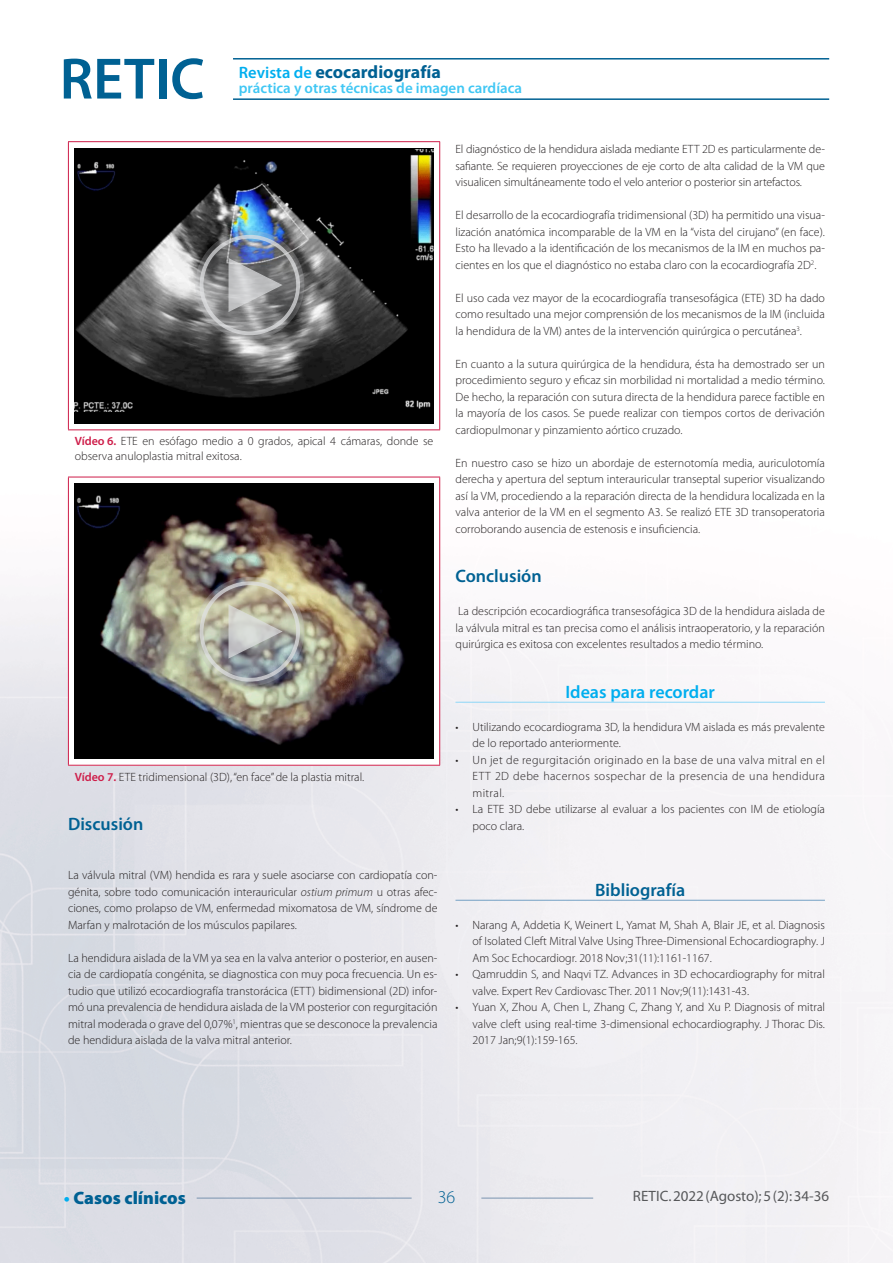
<style>
.page{position:relative;width:893px;height:1263px;background:#fff}
.page>*{position:absolute;margin:0;border:0;box-sizing:border-box;transform-origin:0 0}
.t1{font:700 18px "Myriad Pro";color:#006193}
._02_Primer_Orden{font:600 18px "Myriad Pro";color:#006193}
.Titulo_Ideas_para_re{font:600 18px "Myriad Pro";color:#00aeef}
.t2{font:900 18px "Myriad Pro";color:#006193}
.Titulo_bibliografia{font:600 18px "Myriad Pro";color:#006193}
.t3{font:300 18px "Myriad Pro";color:#006193}
.t4{font:600 15px "Myriad Pro";color:#40c7f4}
.t5{font:15px "Myriad Pro";color:#57585a}
._01_Texto_comun{font:300 12px/16.5px "Myriad Pro";color:#231f20;text-align:justify}
.Pies_video{font:300 12px/14.4px "Myriad Pro";color:#231f20}
.s1{font-weight:600;font-size:16.5px;color:#00aeef}
.s2{font-weight:600;color:#ce1d49}
.s3{font-style:italic}
.s4{font-weight:700;color:#00aeef}
.s5{font-style:inherit}
</style>
<div class="page">
<img style="left:0;top:58px;width:893px;height:1205px">
<hr style="left:233px;top:58px;width:596px;height:2px;background:#006193">
<hr style="left:233px;top:98px;width:596px;height:2px;background:#006193">
<svg style="left:64px;top:59px;width:90px;height:40px"></svg>
<div style="left:159px;top:59px;width:7px;height:40px;background:#006193"></div>
<svg style="left:172px;top:58px;width:31px;height:41px"></svg>
<hr style="left:197px;top:1198px;width:215px;height:1px;background:#7a94b0">
<hr style="left:481px;top:1198px;width:112px;height:1px;background:#7a94b0">
<div style="left:68px;top:142px;width:372px;height:288px;background:#fff"></div>
<hr style="left:68px;top:141px;width:372px;height:1px;background:#ce1d49">
<hr style="left:68px;top:142px;width:1px;height:287px;background:#ce1d49">
<hr style="left:439px;top:142px;width:1px;height:287px;background:#ce1d49">
<hr style="left:68px;top:429px;width:372px;height:1px;background:#ce1d49">
<div style="left:74px;top:148px;width:360px;height:275px;background:#000"></div>
<img style="left:74px;top:149px;width:360px;height:262px">
<div style="left:68px;top:477px;width:372px;height:288px;background:#fff"></div>
<hr style="left:68px;top:477px;width:372px;height:1px;background:#ce1d49">
<hr style="left:68px;top:477px;width:1px;height:288px;background:#ce1d49">
<hr style="left:439px;top:477px;width:1px;height:288px;background:#ce1d49">
<hr style="left:68px;top:765px;width:372px;height:1px;background:#ce1d49">
<div style="left:74px;top:483px;width:360px;height:276px;background:#000"></div>
<img style="left:76px;top:495px;width:328px;height:250px">
<hr style="left:455px;top:702px;width:370px;height:1px;background:#8dd7f7">
<hr style="left:455px;top:900px;width:370px;height:1px;background:#73a0c4">
<img style="left:195px;top:577px;width:109px;height:109px">
<svg style="left:195px;top:230px;width:109px;height:110px;background:#82868d"></svg>
<h1 class="t1" style="left:239px;top:60px;width:204px"><span class="s1">Revista de</span> ecocardiografía</h1>
<p class="t4" style="left:239px;top:78px;width:285px">práctica y otras técnicas de imagen cardíaca</p>
<p class="Pies_video" style="left:75px;top:434px;width:360px"><span class="s2">Vídeo 6.</span> ETE en esófago medio a 0 grados, apical 4 cámaras, donde se observa anuloplastia mitral exitosa.</p>
<p class="Pies_video" style="left:75px;top:770px;width:291px"><span class="s2">Vídeo 7.</span> ETE tridimensional (3D), “en face” de la plastia mitral.</p>
<p class="_02_Primer_Orden" style="left:68px;top:812px;width:77px">Discusión</p>
<p class="_01_Texto_comun" style="left:68px;top:867px;width:371px">La válvula mitral (VM) hendida es rara y suele asociarse con cardiopatía con&shy;génita, sobre todo comunicación interauricular <span class="s3">ostium primum</span> u otras afec&shy;ciones, como prolapso de VM, enfermedad mixomatosa de VM, síndrome de Marfan y malrotación de los músculos papilares.</p>
<p class="_01_Texto_comun" style="left:68px;top:949px;width:371px">La hendidura aislada de la VM ya sea en la valva anterior o posterior, en ausen&shy;cia de cardiopatía congénita, se diagnostica con muy poca frecuencia. Un es&shy;tudio que utilizó ecocardiografía transtorácica (ETT) bidimensional (2D) infor&shy;mó una prevalencia de hendidura aislada de la VM posterior con regurgitación mitral moderada o grave del 0,07%<sup>1</sup>, mientras que se desconoce la prevalencia de hendidura aislada de la valva mitral anterior.</p>
<p class="_01_Texto_comun" style="left:455px;top:141px;width:371px">El diagnóstico de la hendidura aislada mediante ETT 2D es particularmente de&shy;safiante. Se requieren proyecciones de eje corto de alta calidad de la VM que visualicen simultáneamente todo el velo anterior o posterior sin artefactos.</p>
<p class="_01_Texto_comun" style="left:455px;top:207px;width:371px">El desarrollo de la ecocardiografía tridimensional (3D) ha permitido una visua&shy;lización anatómica incomparable de la VM en la “vista del cirujano” (en face).<br>Esto ha llevado a la identificación de los mecanismos de la IM en muchos pa&shy;cientes en los que el diagnóstico no estaba claro con la ecocardiografía 2D<sup>2</sup>.</p>
<p class="_01_Texto_comun" style="left:455px;top:289px;width:371px">El uso cada vez mayor de la ecocardiografía transesofágica (ETE) 3D ha dado como resultado una mejor comprensión de los mecanismos de la IM (incluida la hendidura de la VM) antes de la intervención quirúrgica o percutánea<sup>3</sup>.</p>
<p class="_01_Texto_comun" style="left:455px;top:355px;width:371px">En cuanto a la sutura quirúrgica de la hendidura, ésta ha demostrado ser un procedimiento seguro y eficaz sin morbilidad ni mortalidad a medio término.<br>De hecho, la reparación con sutura directa de la hendidura parece factible en la mayoría de los casos. Se puede realizar con tiempos cortos de derivación cardiopulmonar y pinzamiento aórtico cruzado.</p>
<p class="_01_Texto_comun" style="left:455px;top:454px;width:371px">En nuestro caso se hizo un abordaje de esternotomía media, auriculotomía derecha y apertura del septum interauricular transeptal superior visualizando así la VM, procediendo a la reparación directa de la hendidura localizada en la valva anterior de la VM en el segmento A3. Se realizó ETE 3D transoperatoria corroborando ausencia de estenosis e insuficiencia.</p>
<p class="_02_Primer_Orden" style="left:455px;top:565px;width:88px">Conclusión</p>
<p class="_01_Texto_comun" style="left:455px;top:603px;width:371px">La descripción ecocardiográfica transesofágica 3D de la hendidura aislada de la válvula mitral es tan precisa como el análisis intraoperatorio, y la reparación quirúrgica es exitosa con excelentes resultados a medio término.</p>
<p class="Titulo_Ideas_para_re" style="left:565px;top:680px;width:151px">Ideas para recordar</p>
<p class="_01_Texto_comun" style="left:472px;top:718px;width:354px;text-indent:-17px">• Utilizando ecocardiograma 3D, la hendidura VM aislada es más prevalente de lo reportado anteriormente.</p>
<p class="_01_Texto_comun" style="left:472px;top:751px;width:354px;text-indent:-17px">• Un jet de regurgitación originado en la base de una valva mitral en el ETT 2D debe hacernos sospechar de la presencia de una hendidura mitral.</p>
<p class="_01_Texto_comun" style="left:472px;top:801px;width:354px;text-indent:-17px">• La ETE 3D debe utilizarse al evaluar a los pacientes con IM de etiología poco clara.</p>
<p class="Titulo_bibliografia" style="left:595px;top:878px;width:92px">Bibliografía</p>
<p class="_01_Texto_comun" style="left:472px;top:916px;width:354px;text-indent:-17px">• Narang A, Addetia K, Weinert L, Yamat M, Shah A, Blair JE, et al. Diagnosis of Isolated Cleft Mitral Valve Using Three-Dimensional Echocardiography. J Am Soc Echocardiogr. 2018 Nov;31(11):1161-1167.</p>
<p class="_01_Texto_comun" style="left:472px;top:966px;width:354px;text-indent:-17px">• Qamruddin S, and Naqvi TZ. Advances in 3D echocardiography for mitral valve. Expert Rev Cardiovasc Ther. 2011 Nov;9(11):1431-43.</p>
<p class="_01_Texto_comun" style="left:472px;top:999px;width:354px;text-indent:-17px">• Yuan X, Zhou A, Chen L, Zhang C, Zhang Y, and Xu P. Diagnosis of mitral valve cleft using real-time 3-dimensional echocardiography. J Thorac Dis.<br>2017 Jan;9(1):159-165.</p>
<h1 class="t2" style="left:64px;top:1188px;width:124px"><span class="s4">•</span> <span class="s5">C</span>asos clínicos</h1>
<h1 class="t3" style="left:438px;top:1187px;width:19px">36</h1>
<p class="t5" style="left:633px;top:1187px;width:198px">RETIC. 2022 (Agosto); 5 (2): 34-36</p>
</div>
